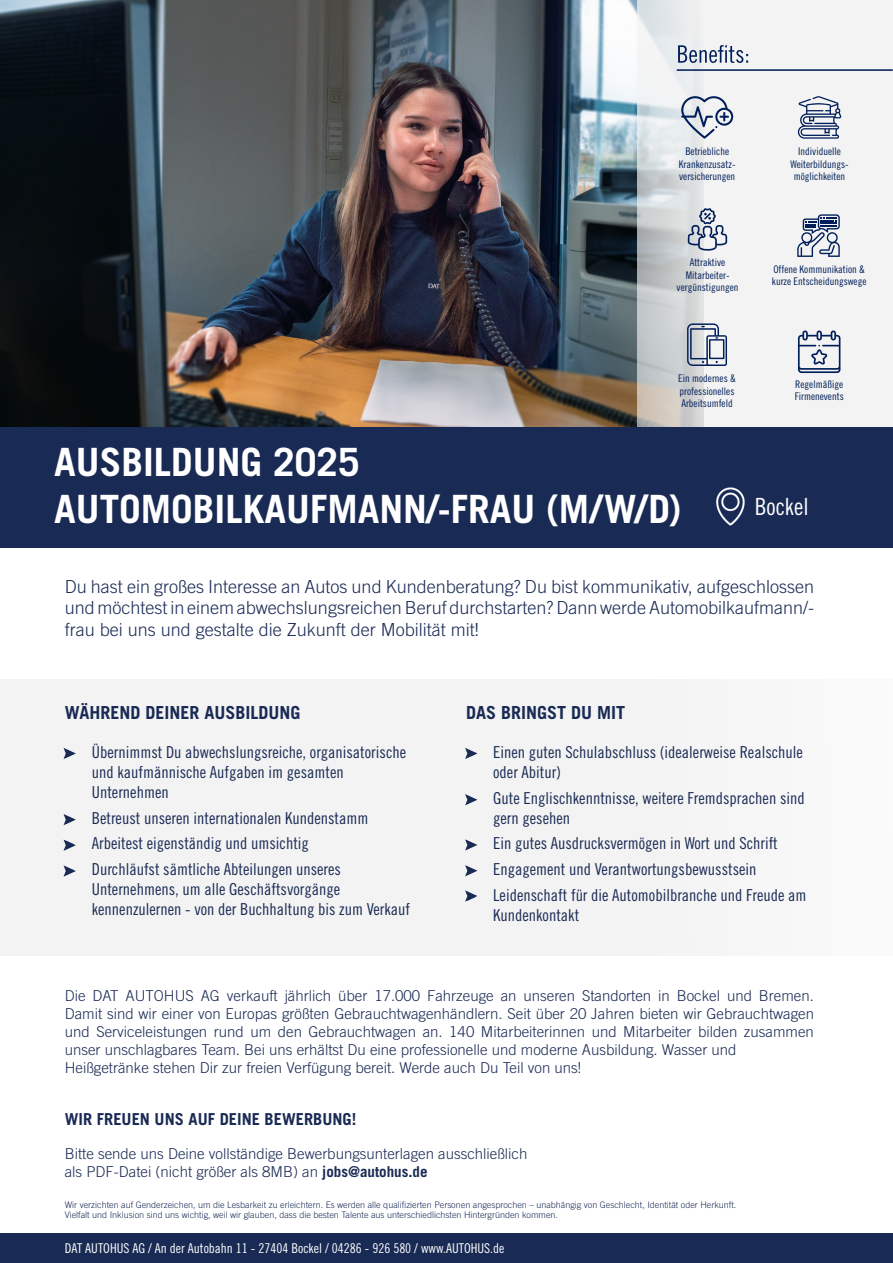
<style>
.page{position:relative;width:893px;height:1263px;background:#fff}
.page>*{position:absolute;margin:0;border:0;box-sizing:border-box;transform-origin:0 0}
.t1{font:700 39px "Trade Gothic LT Std";color:#fff}
.t2{font:23.7px "Trade Gothic LT Std Cn 18";color:#fff}
.t3{font:300 18px/21.6px "Trade Gothic LT Std";color:#192a54;text-align:justify}
.t4{font:700 18px "Trade Gothic LT Std";color:#192a54}
.t5{font:16.5px/19.8px "Trade Gothic LT Std Cn 18";color:#192a54}
.t6{font:700 16.5px "Trade Gothic LT Std";color:#192a54}
.t7{font:300 15px/18px "Trade Gothic LT Std";color:#192a54}
.t8{font:13.5px "Trade Gothic LT Std Cn 18";color:#fff}
.t9{font:10.5px/12.6px "Trade Gothic LT Std Cn 18";color:#001e59;text-align:center}
.t10{font:300 9px "Trade Gothic LT Std";color:#192a54}
.s1{font-weight:700}
</style>
<div class="page">
<img style="left:0;top:0;width:638px;height:428px">
<svg style="left:638px;top:0;width:255px;height:428px;fill:#f3f3f3"></svg>
<svg style="left:688px;top:208px;width:39px;height:43px"></svg>
<svg style="left:798px;top:330px;width:42px;height:43px"></svg>
<svg style="left:681px;top:94px;width:53px;height:45px"></svg>
<svg style="left:798px;top:96px;width:44px;height:43px"></svg>
<svg style="left:687px;top:323px;width:40px;height:43px"></svg>
<hr style="left:677px;top:69px;width:216px;height:2px;background:#001e59">
<svg style="left:678px;top:45px;width:70px;height:18px"></svg>
<svg style="left:797px;top:214px;width:43px;height:43px"></svg>
<div style="left:0;top:1233px;width:893px;height:30px;background:#192a54"></div>
<div style="left:0;top:680px;width:893px;height:276px;background:#f3f3f3"></div>
<svg style="left:64px;top:814px;width:12px;height:11px"></svg>
<svg style="left:64px;top:748px;width:12px;height:11px"></svg>
<svg style="left:465px;top:748px;width:12px;height:11px"></svg>
<svg style="left:465px;top:794px;width:12px;height:11px"></svg>
<svg style="left:465px;top:839px;width:12px;height:11px"></svg>
<svg style="left:465px;top:865px;width:12px;height:11px"></svg>
<svg style="left:465px;top:890px;width:12px;height:12px"></svg>
<svg style="left:64px;top:840px;width:12px;height:11px"></svg>
<svg style="left:64px;top:865px;width:12px;height:12px"></svg>
<div style="left:0;top:428px;width:893px;height:120px;background:#192a54"></div>
<img style="left:716px;top:487px;width:29px;height:39px">
<p class="t9" style="left:679px;top:145px;width:58px">Betriebliche<br>Krankenzusatz&shy;versicherungen</p>
<p class="t9" style="left:790px;top:145px;width:60px">Individuelle<br>Weiterbildungs&shy;möglichkeiten</p>
<p class="t9" style="left:677px;top:256px;width:63px">Attraktive<br>Mitarbeiter&shy;vergünstigungen</p>
<p class="t9" style="left:678px;top:372px;width:59px;text-align:left">Ein modernes &amp; professionelles<br>Arbeitsumfeld</p>
<p class="t9" style="left:772px;top:262px;width:96px;text-align:left">Offene Kommunikation &amp; kurze Entscheidungswege</p>
<p class="t9" style="left:795px;top:378px;width:51px;text-align:left">Regelmäßige<br>Firmenevents</p>
<p class="t1" style="left:54px;top:438px;width:307px">AUSBILDUNG 2025</p>
<p class="t1" style="left:54px;top:485px;width:629px">AUTOMOBILKAUFMANN/-FRAU (M/W/D)</p>
<p class="t2" style="left:755px;top:493px;width:55px">Bockel</p>
<p class="t3" style="left:65px;top:575px;width:751px">Du hast ein großes Interesse an Autos und Kundenberatung? Du bist kommunikativ, aufgeschlossen und möchtest in einem abwechslungsreichen Beruf durchstarten? Dann werde Automobilkaufmann/- frau bei uns und gestalte die Zukunft der Mobilität mit!</p>
<p class="t4" style="left:65px;top:701px;width:237px">WÄHREND DEINER AUSBILDUNG</p>
<p class="t5" style="left:92px;top:742px;width:316px;text-indent:-27px">&gt; Übernimmst Du abwechslungsreiche, organisatorische und kaufmännische Aufgaben im gesamten<br>Unternehmen</p>
<p class="t5" style="left:65px;top:807px;width:305px">&gt; Betreust unseren internationalen Kundenstamm</p>
<p class="t5" style="left:65px;top:833px;width:246px">&gt; Arbeitest eigenständig und umsichtig</p>
<p class="t5" style="left:92px;top:859px;width:320px;text-indent:-27px">&gt; Durchläufst sämtliche Abteilungen unseres<br>Unternehmens, um alle Geschäftsvorgänge kennenzulernen - von der Buchhaltung bis zum Verkauf</p>
<p class="t4" style="left:466px;top:701px;width:161px">DAS BRINGST DU MIT</p>
<p class="t5" style="left:493px;top:742px;width:311px;text-indent:-27px">&gt; Einen guten Schulabschluss (idealerweise Realschule oder Abitur)</p>
<p class="t5" style="left:493px;top:788px;width:313px;text-indent:-27px">&gt; Gute Englischkenntnisse, weitere Fremdsprachen sind gern gesehen</p>
<p class="t5" style="left:466px;top:833px;width:313px">&gt; Ein gutes Ausdrucksvermögen in Wort und Schrift</p>
<p class="t5" style="left:466px;top:859px;width:292px">&gt; Engagement und Verantwortungsbewusstsein</p>
<p class="t5" style="left:493px;top:885px;width:315px;text-indent:-27px">&gt; Leidenschaft für die Automobilbranche und Freude am<br>Kundenkontakt</p>
<p class="t7" style="left:65px;top:986px;width:751px">Die DAT AUTOHUS AG verkauft jährlich über 17.000 Fahrzeuge an unseren Standorten in Bockel und Bremen.</p>
<p class="t7" style="left:65px;top:1004px;width:751px">Damit sind wir einer von Europas größten Gebrauchtwagenhändlern. Seit über 20 Jahren bieten wir Gebrauchtwagen</p>
<p class="t7" style="left:65px;top:1022px;width:751px">und Serviceleistungen rund um den Gebrauchtwagen an. 140 Mitarbeiterinnen und Mitarbeiter bilden zusammen</p>
<p class="t7" style="left:65px;top:1040px;width:673px">unser unschlagbares Team. Bei uns erhältst Du eine professionelle und moderne Ausbildung. Wasser und<br>Heißgetränke stehen Dir zur freien Verfügung bereit. Werde auch Du Teil von uns!</p>
<p class="t6" style="left:65px;top:1108px;width:293px">WIR FREUEN UNS AUF DEINE BEWERBUNG!</p>
<p class="t7" style="left:65px;top:1144px;width:464px">Bitte sende uns Deine vollständige Bewerbungsunterlagen ausschließlich</p>
<p class="t7" style="left:65px;top:1162px;width:364px">als PDF-Datei (nicht größer als 8MB) an <span class="s1">jobs@autohus.de</span></p>
<p class="t10" style="left:65px;top:1199px;width:673px">Wir verzichten auf Genderzeichen, um die Lesbarkeit zu erleichtern. Es werden alle qualifizierten Personen angesprochen – unabhängig von Geschlecht, Identität oder Herkunft.</p>
<p class="t10" style="left:65px;top:1210px;width:495px">Vielfalt und Inklusion sind uns wichtig, weil wir glauben, dass die besten Talente aus unterschiedlichsten Hintergründen kommen.</p>
<p class="t8" style="left:65px;top:1240px;width:441px">DAT AUTOHUS AG / An der Autobahn 11 - 27404 Bockel / 04286 - 926 580 / www.AUTOHUS.de</p>
</div>
